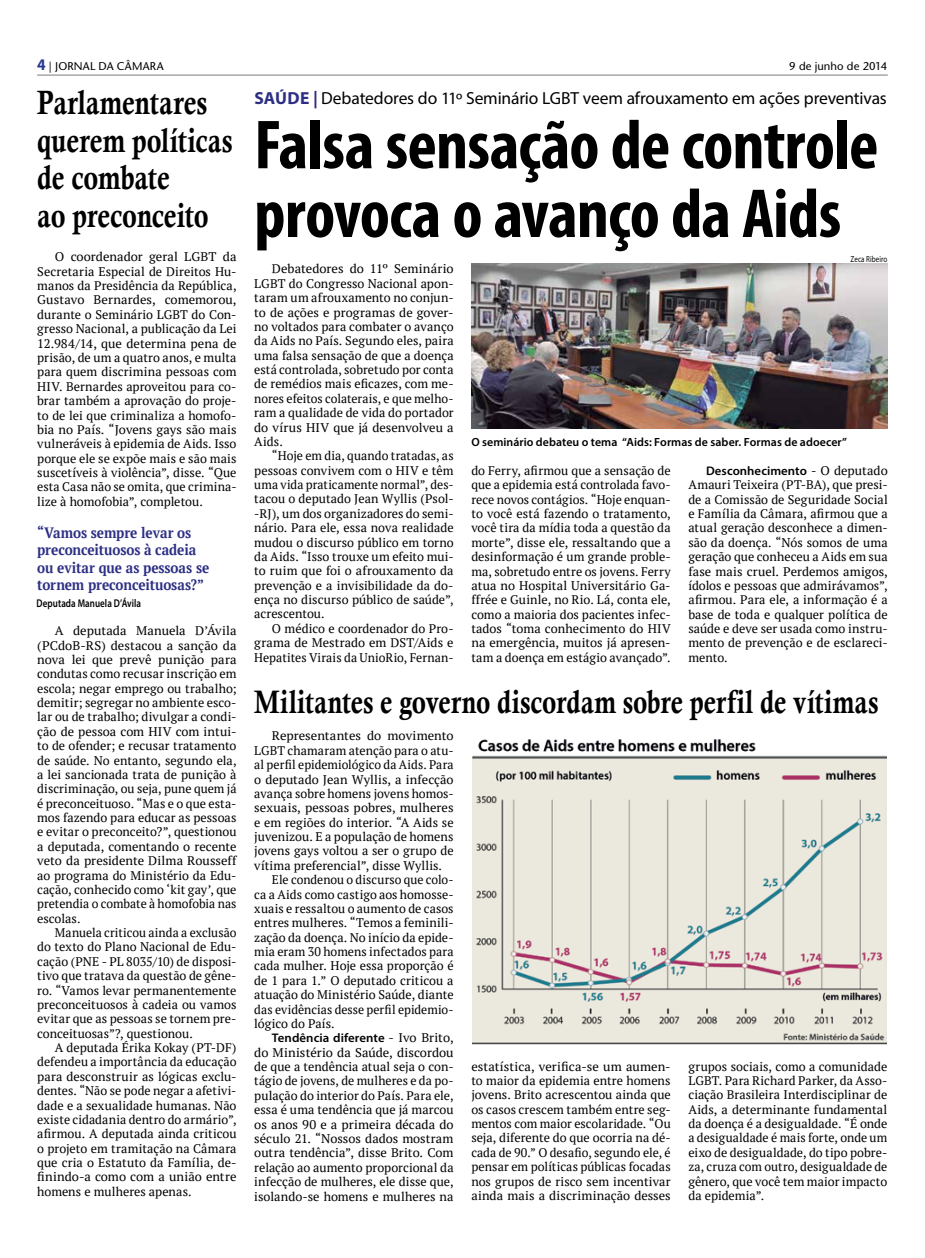
<style>
.page{position:relative;width:925px;height:1258px;background:#fff}
.page>*{position:absolute;margin:0;border:0;box-sizing:border-box;transform-origin:0 0}
.t1{font:700 condensed 70px/68.8px "Myriad Pro";letter-spacing:-.01em;color:#000}
.t2{font:33.75px/37.5px "Calis MT Bol";color:#000;scale:.8 1}
.t3{font:32.5px "Calis MT Bol";letter-spacing:.005em;color:#000;scale:.8 1}
.t4{font:17.5px "Myriad Pro";letter-spacing:-.01em;color:#000}
.t5{font:700 15px/17.5px "PT Serif";letter-spacing:-.005em;color:#2d2f84;scale:.9 1}
.t6{font:12.5px/14.4px "PT Serif";color:#000;text-align:justify}
.t7{font:600 12.5px "Myriad Pro";letter-spacing:.005em;color:#000}
.t8{font:600 11.88px "Myriad Pro";letter-spacing:.005em;color:#000}
.t9{font:500 11.25px "Stone Sans Std";letter-spacing:.01em;color:#000}
.t10{font:600 11.25px "Myriad Pro";letter-spacing:.005em;color:#000;scale:.8 1}
.t11{font:8.75px "Myriad Pro";letter-spacing:.015em;color:#000;scale:.8 1}
.s1{font-family:"Myriad Pro";font-weight:700;font-size:16.25px;color:#283891}
.s2{font-weight:700;color:#2d2f84}
.s3{font-family:"PT Serif";font-weight:400}
</style>
<div class="page">
<hr style="left:37px;top:74px;width:851px;height:2px;background:#939598">
<img style="left:471px;top:264px;width:417px;height:165px">
<img style="left:472px;top:739px;width:415px;height:306px">
<p class="t9" style="left:37px;top:60px;width:128px"><span class="s1">4</span> | JORNAL DA CÂMARA</p>
<p class="t9" style="left:789px;top:60px;width:100px">9 de junho de 2014</p>
<h2 class="t2" style="left:37px;top:84px;width:246px">Parlamentares querem políticas de combate<br>ao preconceito</h2>
<p class="t6" style="left:37px;top:250px;width:201px;text-indent:18px">O coordenador geral LGBT da Secretaria Especial de Direitos Hu&shy;manos da Presidência da República, Gustavo Bernardes, comemorou, durante o Seminário LGBT do Con&shy;gresso Nacional, a publicação da Lei 12.984/14, que determina pena de prisão, de um a quatro anos, e multa para quem discrimina pessoas com HIV. Bernardes aproveitou para co&shy;brar também a aprovação do proje&shy;to de lei que criminaliza a homofo&shy;bia no País. “Jovens gays são mais vulneráveis à epidemia de Aids. Isso porque ele se expõe mais e são mais suscetíveis à violência”, disse. “Que esta Casa não se omita, que crimina&shy;lize à homofobia”, completou.</p>
<p class="t5" style="left:37px;top:523px;width:193px">“Vamos sempre levar os preconceituosos à cadeia ou evitar que as pessoas se tornem preconceituosas?”</p>
<p class="t10" style="left:37px;top:596px;width:132px">Deputada Manuela D’Ávila</p>
<p class="t6" style="left:37px;top:623px;width:201px;text-indent:18px">A deputada Manuela D’Ávila (PCdoB-RS) destacou a sanção da nova lei que prevê punição para condutas como recusar inscrição em escola; negar emprego ou trabalho; demitir; segregar no ambiente esco&shy;lar ou de trabalho; divulgar a condi&shy;ção de pessoa com HIV com intui&shy;to de ofender; e recusar tratamento de saúde. No entanto, segundo ela, a lei sancionada trata de punição à discriminação, ou seja, pune quem já é preconceituoso. “Mas e o que esta&shy;mos fazendo para educar as pessoas e evitar o preconceito?”, questionou a deputada, comentando o recente veto da presidente Dilma Rousseff ao programa do Ministério da Edu&shy;cação, conhecido como ‘kit gay’, que pretendia o combate à homofobia nas escolas.</p>
<p class="t6" style="left:37px;top:925px;width:201px;text-indent:18px">Manuela criticou ainda a exclusão do texto do Plano Nacional de Edu&shy;cação (PNE - PL 8035/10) de disposi&shy;tivo que tratava da questão de gêne&shy;ro. “Vamos levar permanentemente preconceituosos à cadeia ou vamos evitar que as pessoas se tornem pre&shy;conceituosas”?, questionou.</p>
<p class="t6" style="left:37px;top:1040px;width:201px;text-indent:18px">A deputada Érika Kokay (PT-DF) defendeu a importância da educação para desconstruir as lógicas exclu&shy;dentes. “Não se pode negar a afetivi&shy;dade e a sexualidade humanas. Não existe cidadania dentro do armário”, afirmou. A deputada ainda criticou o projeto em tramitação na Câmara que cria o Estatuto da Família, de&shy;finindo-a como com a união entre homens e mulheres apenas.</p>
<h3 class="t4" style="left:254px;top:87px;width:634px"><span class="s2">SAÚDE |</span> Debatedores do 11º Seminário LGBT veem afrouxamento em ações preventivas</h3>
<h1 class="t1" style="left:254px;top:109px;width:626px">Falsa sensação de controle provoca o avanço da Aids</h1>
<p class="t6" style="left:254px;top:262px;width:201px;text-indent:18px">Debatedores do 11º Seminário LGBT do Congresso Nacional apon&shy;taram um afrouxamento no conjun&shy;to de ações e programas de gover&shy;no voltados para combater o avanço da Aids no País. Segundo eles, paira uma falsa sensação de que a doença está controlada, sobretudo por conta de remédios mais eficazes, com me&shy;nores efeitos colaterais, e que melho&shy;ram a qualidade de vida do portador do vírus HIV que já desenvolveu a Aids.</p>
<p class="t6" style="left:254px;top:448px;width:201px;text-indent:18px">“Hoje em dia, quando tratadas, as pessoas convivem com o HIV e têm uma vida praticamente normal”, des&shy;tacou o deputado Jean Wyllis (Psol--RJ), um dos organizadores do semi&shy;nário. Para ele, essa nova realidade mudou o discurso público em torno da Aids. “Isso trouxe um efeito mui&shy;to ruim que foi o afrouxamento da prevenção e a invisibilidade da do&shy;ença no discurso público de saúde”, acrescentou.</p>
<p class="t6" style="left:254px;top:621px;width:201px;text-indent:18px">O médico e coordenador do Pro&shy;grama de Mestrado em DST/Aids e Hepatites Virais da UnioRio, Fernan-</p>
<p class="t11" style="left:850px;top:253px;width:48px">Zeca Ribeiro</p>
<p class="t8" style="left:471px;top:435px;width:377px">O seminário debateu o tema “Aids: Formas de saber. Formas de adoecer”</p>
<p class="t6" style="left:471px;top:463px;width:201px">do Ferry, afirmou que a sensação de que a epidemia está controlada favo&shy;rece novos contágios. “Hoje enquan&shy;to você está fazendo o tratamento, você tira da mídia toda a questão da morte”, disse ele, ressaltando que a desinformação é um grande proble&shy;ma, sobretudo entre os jovens. Ferry atua no Hospital Universitário Ga&shy;ffrée e Guinle, no Rio. Lá, conta ele, como a maioria dos pacientes infec&shy;tados “toma conhecimento do HIV na emergência, muitos já apresen&shy;tam a doença em estágio avançado”.</p>
<p class="t7" style="left:706px;top:463px;width:183px">Desconhecimento <span class="s3">- O deputado</span></p>
<p class="t6" style="left:688px;top:477px;width:201px">Amauri Teixeira (PT-BA), que presi&shy;de a Comissão de Seguridade Social e Família da Câmara, afirmou que a atual geração desconhece a dimen&shy;são da doença. “Nós somos de uma geração que conheceu a Aids em sua fase mais cruel. Perdemos amigos, ídolos e pessoas que admirávamos”, afirmou. Para ele, a informação é a base de toda e qualquer política de saúde e deve ser usada como instru&shy;mento de prevenção e de esclareci&shy;mento.</p>
<h3 class="t3" style="left:254px;top:683px;width:782px">Militantes e governo discordam sobre perfil de vítimas</h3>
<p class="t6" style="left:272px;top:729px;width:183px">Representantes do movimento</p>
<p class="t6" style="left:254px;top:743px;width:201px">LGBT chamaram atenção para o atu-</p>
<p class="t6" style="left:254px;top:757px;width:201px">al perfil epidemiológico da Aids. Para</p>
<p class="t6" style="left:254px;top:772px;width:201px">o deputado Jean Wyllis, a infecção</p>
<p class="t6" style="left:254px;top:786px;width:201px">avança sobre homens jovens homos-</p>
<p class="t6" style="left:254px;top:801px;width:201px">sexuais, pessoas pobres, mulheres</p>
<p class="t6" style="left:254px;top:815px;width:201px">e em regiões do interior. “A Aids se</p>
<p class="t6" style="left:254px;top:829px;width:201px">juvenizou. E a população de homens</p>
<p class="t6" style="left:254px;top:844px;width:201px">jovens gays voltou a ser o grupo de</p>
<p class="t6" style="left:254px;top:858px;width:189px">vítima preferencial”, disse Wyllis.</p>
<p class="t6" style="left:272px;top:872px;width:183px">Ele condenou o discurso que colo-</p>
<p class="t6" style="left:254px;top:887px;width:201px">ca a Aids como castigo aos homosse-</p>
<p class="t6" style="left:254px;top:901px;width:201px">xuais e ressaltou o aumento de casos</p>
<p class="t6" style="left:254px;top:916px;width:201px">entres mulheres. “Temos a feminili-</p>
<p class="t6" style="left:254px;top:930px;width:201px">zação da doença. No início da epide-</p>
<p class="t6" style="left:254px;top:944px;width:201px">mia eram 30 homens infectados para</p>
<p class="t6" style="left:254px;top:959px;width:201px">cada mulher. Hoje essa proporção é</p>
<p class="t6" style="left:254px;top:973px;width:201px">de 1 para 1.” O deputado criticou a</p>
<p class="t6" style="left:254px;top:987px;width:201px">atuação do Ministério Saúde, diante</p>
<p class="t6" style="left:254px;top:1002px;width:201px">das evidências desse perfil epidemio-</p>
<p class="t6" style="left:254px;top:1016px;width:82px">lógico do País.</p>
<p class="t7" style="left:272px;top:1030px;width:183px">Tendência diferente <span class="s3">- Ivo Brito,</span></p>
<p class="t6" style="left:254px;top:1045px;width:201px">do Ministério da Saúde, discordou de que a tendência atual seja o con&shy;tágio de jovens, de mulheres e da po&shy;pulação do interior do País. Para ele, essa é uma tendência que já marcou os anos 90 e a primeira década do século 21. “Nossos dados mostram outra tendência”, disse Brito. Com relação ao aumento proporcional da infecção de mulheres, ele disse que, isolando-se homens e mulheres na</p>
<p class="t6" style="left:471px;top:1059px;width:201px">estatística, verifica-se um aumen&shy;to maior da epidemia entre homens jovens. Brito acrescentou ainda que os casos crescem também entre seg&shy;mentos com maior escolaridade. “Ou seja, diferente do que ocorria na dé&shy;cada de 90.” O desafio, segundo ele, é pensar em políticas públicas focadas nos grupos de risco sem incentivar ainda mais a discriminação desses</p>
<p class="t6" style="left:688px;top:1059px;width:200px">grupos sociais, como a comunidade LGBT. Para Richard Parker, da Asso&shy;ciação Brasileira Interdisciplinar de Aids, a determinante fundamental da doença é a desigualdade. “É onde a desigualdade é mais forte, onde um eixo de desigualdade, do tipo pobre&shy;za, cruza com outro, desigualdade de gênero, que você tem maior impacto da epidemia”.</p>
</div>
